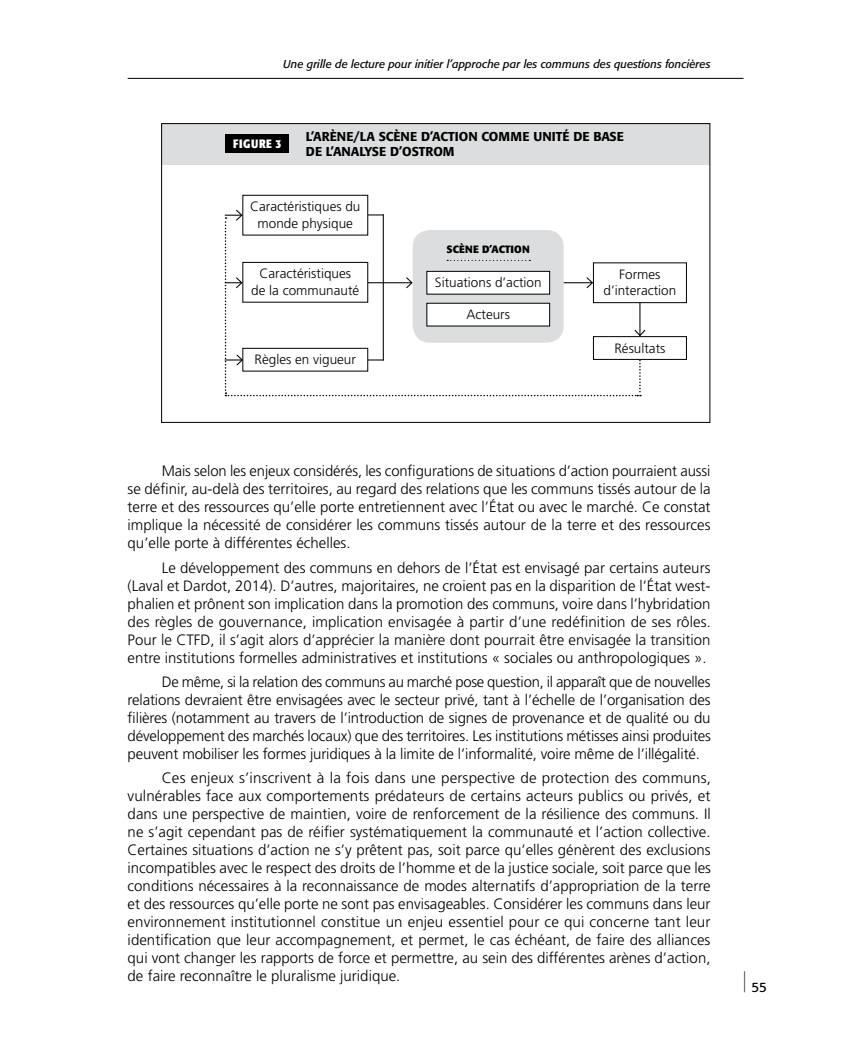
<style>
.page{position:relative;width:851px;height:1063px;background:#fff}
.page>*{position:absolute;margin:0;border:0;box-sizing:border-box;transform-origin:0 0}
.t1{font:300 15px/18px "Frutiger LT Std";color:#000;text-align:justify}
.t2{font:300 13.5px/16.2px "Frutiger LT Std";color:#000;text-align:center}
.t3{font:13.5px "Formata";color:#000}
.t4{font:500 12.75px/15.3px "Formata";color:#000}
.t5{font:700 condensed 12px "Formata";letter-spacing:.04em;color:#fff}
.t6{font:italic 11.25px "Formata";color:#000}
.t7{font:700 10.5px "Formata";color:#000}
</style>
<div class="page">
<hr style="left:128px;top:78px;width:615px;height:1px;background:#000">
<div style="left:161px;top:123px;width:549px;height:42px;background:#dcddde"></div>
<div style="left:225px;top:135px;width:64px;height:18px;background:#000"></div>
<div style="left:593px;top:263px;width:93px;height:40px;border:1px solid #000"></div>
<div style="left:593px;top:336px;width:93px;height:24px;border:1px solid #000"></div>
<div style="left:242px;top:195px;width:126px;height:40px;border:1px solid #000"></div>
<svg style="left:225px;top:209px;width:421px;height:187px"></svg>
<div style="left:161px;top:123px;width:549px;height:300px;border:1px solid #000"></div>
<p class="t6" style="left:283px;top:57px;width:429px">Une grille de lecture pour initier l’approche par les communs des questions foncières</p>
<p class="t5" style="left:233px;top:136px;width:50px">FIGURE 3</p>
<p class="t4" style="left:306px;top:129px;width:319px">L’ARÈNE/LA SCÈNE D’ACTION COMME UNITÉ DE BASE<br>DE L’ANALYSE D’OSTROM</p>
<p class="t2" style="left:250px;top:199px;width:112px">Caractéristiques du monde physique</p>
<p class="t2" style="left:251px;top:266px;width:110px">Caractéristiques de la communauté</p>
<p class="t2" style="left:254px;top:352px;width:103px">Règles en vigueur</p>
<p class="t7" style="left:446px;top:243px;width:85px">SCÈNE D’ACTION</p>
<p class="t2" style="left:435px;top:275px;width:108px">Situations d’action</p>
<p class="t2" style="left:466px;top:307px;width:45px">Acteurs</p>
<p class="t2" style="left:603px;top:266px;width:74px">Formes d’interaction</p>
<p class="t2" style="left:614px;top:340px;width:53px">Résultats</p>
<p class="t1" style="left:128px;top:462px;width:584px;text-indent:34px">Mais selon les enjeux considérés, les configurations de situations d’action pourraient aussi se définir, au-delà des territoires, au regard des relations que les communs tissés autour de la terre et des ressources qu’elle porte entretiennent avec l’État ou avec le marché. Ce constat implique la nécessité de considérer les communs tissés autour de la terre et des ressources qu’elle porte à différentes échelles.</p>
<p class="t1" style="left:128px;top:559px;width:584px;text-indent:34px">Le développement des communs en dehors de l’État est envisagé par certains auteurs (Laval et Dardot, 2014). D’autres, majoritaires, ne croient pas en la disparition de l’État west&shy;phalien et prônent son implication dans la promotion des communs, voire dans l’hybridation des règles de gouvernance, implication envisagée à partir d’une redéfinition de ses rôles.<br>Pour le CTFD, il s’agit alors d’apprécier la manière dont pourrait être envisagée la transition entre institutions formelles administratives et institutions « sociales ou anthropologiques ».</p>
<p class="t1" style="left:128px;top:673px;width:584px;text-indent:34px">De même, si la relation des communs au marché pose question, il apparaît que de nouvelles relations devraient être envisagées avec le secteur privé, tant à l’échelle de l’organisation des filières (notamment au travers de l’introduction de signes de provenance et de qualité ou du développement des marchés locaux) que des territoires. Les institutions métisses ainsi produites peuvent mobiliser les formes juridiques à la limite de l’informalité, voire même de l’illégalité.</p>
<p class="t1" style="left:128px;top:769px;width:584px;text-indent:34px">Ces enjeux s’inscrivent à la fois dans une perspective de protection des communs, vulnérables face aux comportements prédateurs de certains acteurs publics ou privés, et dans une perspective de maintien, voire de renforcement de la résilience des communs. Il ne s’agit cependant pas de réifier systématiquement la communauté et l’action collective.<br>Certaines situations d’action ne s’y prêtent pas, soit parce qu’elles génèrent des exclusions incompatibles avec le respect des droits de l’homme et de la justice sociale, soit parce que les conditions nécessaires à la reconnaissance de modes alternatifs d’appropriation de la terre et des ressources qu’elle porte ne sont pas envisageables. Considérer les communs dans leur environnement institutionnel constitue un enjeu essentiel pour ce qui concerne tant leur identification que leur accompagnement, et permet, le cas échéant, de faire des alliances qui vont changer les rapports de force et permettre, au sein des différentes arènes d’action, de faire reconnaître le pluralisme juridique.</p>
<p class="t3" style="left:743px;top:979px;width:25px"><sup>|</sup> 55</p>
</div>
